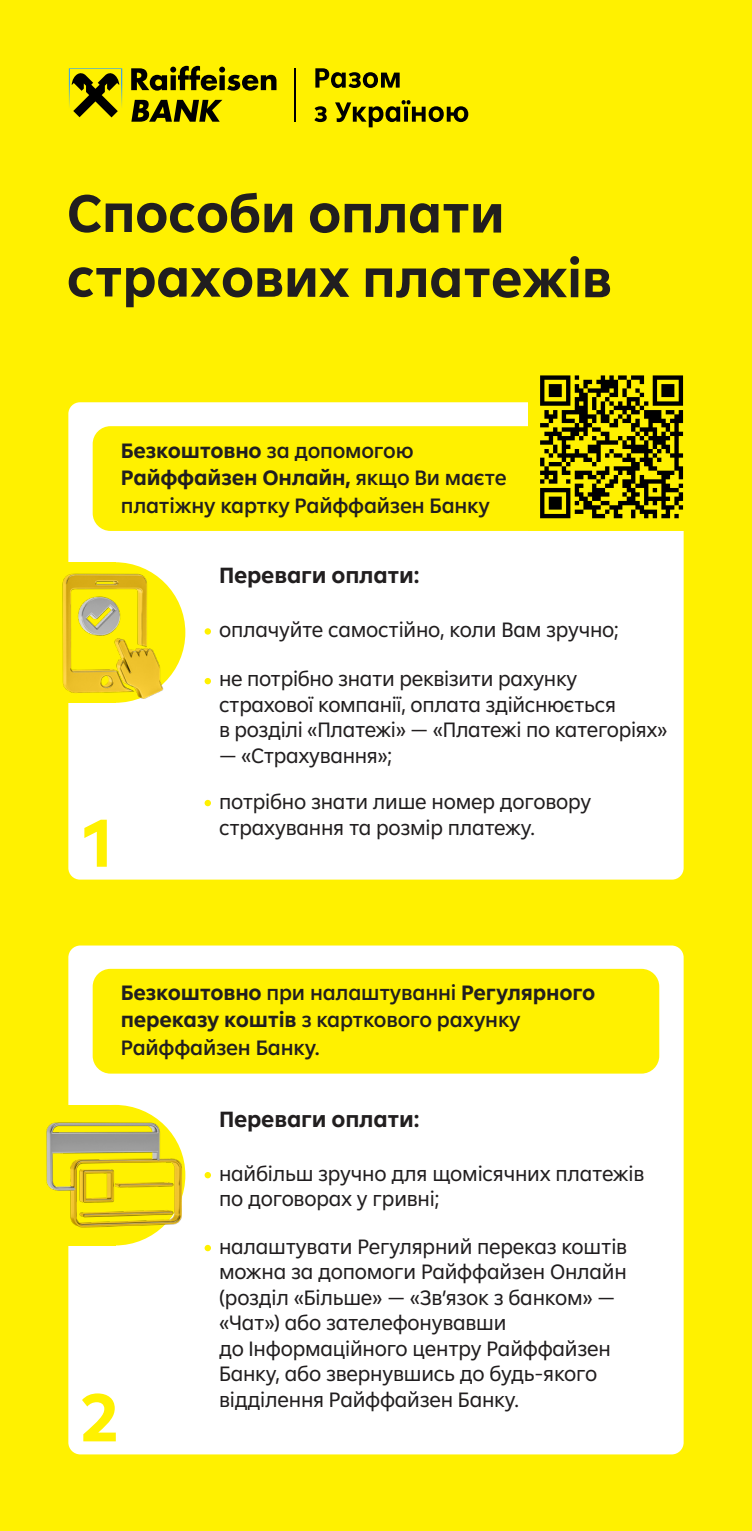
<style>
.page{position:relative;width:752px;height:1531px;background:#fff}
.page>*{position:absolute;margin:0;border:0;box-sizing:border-box;transform-origin:0 0}
.t1{font:700 69.25px "Amalia";color:#fff100}
.t2{font:700 53.75px/64.5px "Amalia";letter-spacing:-.01em;color:#211e1f}
.t3{font:700 22.5px "Amalia";letter-spacing:-.01em;color:#211e1f}
.t4{font:21.25px/25.5px "Amalia";letter-spacing:-.01em;color:#211e1f}
.t5{font:500 21.25px/27.5px "Amalia";letter-spacing:-.01em;color:#211e1f}
.s1{font-weight:700}
</style>
<div class="page">
<div style="left:0;top:0;width:751px;height:1531px;background:#fff100"></div>
<svg style="left:69px;top:68px;width:53px;height:50px"></svg>
<svg style="left:131px;top:66px;width:145px;height:25px"></svg>
<svg style="left:131px;top:100px;width:91px;height:22px"></svg>
<hr style="left:294px;top:68px;width:2px;height:54px;background:#000">
<svg style="left:314px;top:68px;width:154px;height:59px"></svg>
<div style="left:68px;top:945px;width:615px;height:509px;background:#fff;border-radius:12px"></div>
<div style="left:93px;top:969px;width:566px;height:104px;background:#fff100;border-radius:18px"></div>
<div style="left:45px;top:1105px;width:140px;height:140px;background:#fff100;border-radius:50%"></div>
<div style="left:0;top:1105px;width:115px;height:140px;background:#fff100"></div>
<div style="left:68px;top:402px;width:615px;height:477px;background:#fff;border-radius:12px"></div>
<div style="left:45px;top:562px;width:140px;height:141px;background:#fff100;border-radius:50%"></div>
<div style="left:0;top:562px;width:115px;height:141px;background:#fff100"></div>
<div style="left:204px;top:628px;width:7px;height:7px;background:#fff100;border-radius:50%"></div>
<div style="left:204px;top:678px;width:7px;height:6px;background:#fff100;border-radius:50%"></div>
<div style="left:204px;top:800px;width:7px;height:6px;background:#fff100;border-radius:50%"></div>
<div style="left:93px;top:426px;width:566px;height:105px;background:#fff100;border-radius:18px"></div>
<div style="left:527px;top:366px;width:165px;height:165px;background:#fff100"></div>
<svg style="left:540px;top:375px;width:142px;height:143px"></svg>
<div style="left:204px;top:1172px;width:7px;height:6px;background:#fff100;border-radius:50%"></div>
<div style="left:204px;top:1245px;width:7px;height:6px;background:#fff100;border-radius:50%"></div>
<img style="left:46px;top:1118px;width:140px;height:113px">
<img style="left:62px;top:565px;width:111px;height:142px">
<h2 class="t2" style="left:67px;top:179px;width:547px">Способи оплати страхових платежів</h2>
<p class="t5" style="left:121px;top:436px;width:387px"><span class="s1">Безкоштовно</span> за допомогою<br><span class="s1">Райффайзен Онлайн,</span> якщо Ви маєте платіжну картку Райффайзен Банку</p>
<h1 class="t1" style="left:82px;top:797px;width:31px">1</h1>
<p class="t3" style="left:219px;top:560px;width:202px">Переваги оплати:</p>
<p class="t4" style="left:219px;top:616px;width:401px">оплачуйте самостійно, коли Вам зручно;</p>
<p class="t4" style="left:219px;top:665px;width:449px">не потрібно знати реквізити рахунку страхової компанії, оплата здійснюється<br>в розділі «Платежі» — «Платежі по категоріях»</p>
<p class="t4" style="left:219px;top:731px;width:373px;line-height:46.2px">— «Страхування»;<br>потрібно знати лише номер договору</p>
<p class="t4" style="left:219px;top:813px;width:317px">страхування та розмір платежу.</p>
<p class="t5" style="left:121px;top:978px;width:476px"><span class="s1">Безкоштовно</span> при налаштуванні <span class="s1">Регулярного переказу коштів</span> з карткового рахунку<br>Райффайзен Банку.</p>
<p class="t3" style="left:219px;top:1104px;width:202px">Переваги оплати:</p>
<h1 class="t1" style="left:80px;top:1371px;width:39px">2</h1>
<p class="t4" style="left:219px;top:1160px;width:426px">найбільш зручно для щомісячних платежів по договорах у гривні;</p>
<p class="t4" style="left:219px;top:1233px;width:409px">налаштувати Регулярний переказ коштів можна за допомоги Райффайзен Онлайн (розділ «Більше» — «Зв’язок з банком» — «Чат») або зателефонувавши<br>до Інформаційного центру Райффайзен Банку, або звернувшись до будь-якого відділення Райффайзен Банку.</p>
</div>
